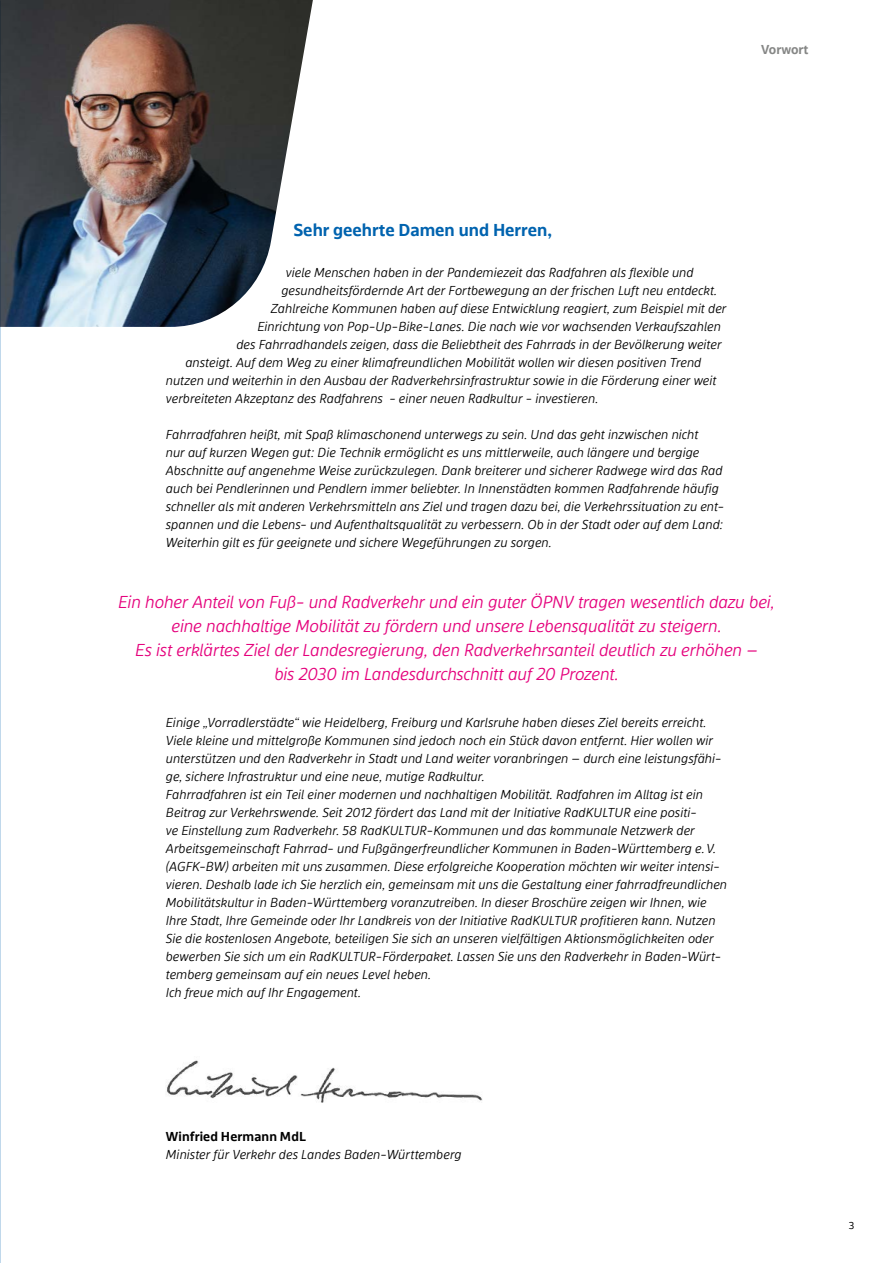
<style>
.page{position:relative;width:893px;height:1263px;background:#fff}
.page>*{position:absolute;margin:0;border:0;box-sizing:border-box;transform-origin:0 0}
.P_-_hervorgehobenes_Zitat{font:italic 300 18px/24px "bwegt Display";letter-spacing:-.005em;color:#e5007c;text-align:center}
.t1{font:700 18px "bwegt Text";color:#0063af}
.P_-_Zitat{font:italic 300 13.5px/18px "bwegt Display";letter-spacing:.005em;color:#000}
.P_-_Zitat-2{font:700 13.5px "bwegt Text";letter-spacing:.01em;color:#000}
.t2{font:700 13.5px "bwegt Text";color:#868786}
.t3{font:10.5px "bwegt Text";color:#000}
</style>
<div class="page">
<img style="left:167px;top:1060px;width:316px;height:43px">
<img style="left:0;top:0;width:313px;height:327px">
<p class="t2" style="left:761px;top:41px;width:49px">Vorwort</p>
<p class="t1" style="left:293px;top:220px;width:260px">Sehr geehrte Damen und Herren,</p>
<p class="P_-_Zitat" style="left:286px;top:263px;width:409px">viele Menschen haben in der Pandemiezeit das Radfahren als flexible und</p>
<p class="P_-_Zitat" style="left:281px;top:281px;width:437px">gesundheitsfördernde Art der Fortbewegung an der frischen Luft neu entdeckt.</p>
<p class="P_-_Zitat" style="left:271px;top:299px;width:457px">Zahlreiche Kommunen haben auf diese Entwicklung reagiert, zum Beispiel mit der</p>
<p class="P_-_Zitat" style="left:257px;top:317px;width:465px">Einrichtung von Pop-Up-Bike-Lanes. Die nach wie vor wachsenden Verkaufszahlen</p>
<p class="P_-_Zitat" style="left:236px;top:335px;width:487px">des Fahrradhandels zeigen, dass die Beliebtheit des Fahrrads in der Bevölkerung weiter</p>
<p class="P_-_Zitat" style="left:185px;top:353px;width:518px">ansteigt. Auf dem Weg zu einer klimafreundlichen Mobilität wollen wir diesen positiven Trend</p>
<p class="P_-_Zitat" style="left:166px;top:371px;width:552px">nutzen und weiterhin in den Ausbau der Radverkehrsinfrastruktur sowie in die Förderung einer weit</p>
<p class="P_-_Zitat" style="left:166px;top:389px;width:434px">verbreiteten Akzeptanz des Radfahrens - einer neuen Radkultur - investieren.</p>
<p class="P_-_Zitat" style="left:166px;top:425px;width:560px">Fahrradfahren heißt, mit Spaß klimaschonend unterwegs zu sein. Und das geht inzwischen nicht<br>nur auf kurzen Wegen gut: Die Technik ermöglicht es uns mittlerweile, auch längere und bergige Abschnitte auf angenehme Weise zurückzulegen. Dank breiterer und sicherer Radwege wird das Rad auch bei Pendlerinnen und Pendlern immer beliebter. In Innenstädten kommen Radfahrende häufig schneller als mit anderen Verkehrsmitteln ans Ziel und tragen dazu bei, die Verkehrssituation zu ent&shy;spannen und die Lebens- und Aufenthaltsqualität zu verbessern. Ob in der Stadt oder auf dem Land:<br>Weiterhin gilt es für geeignete und sichere Wegeführungen zu sorgen.</p>
<p class="P_-_hervorgehobenes_Zitat" style="left:118px;top:590px;width:658px">Ein hoher Anteil von Fuß- und Radverkehr und ein guter ÖPNV tragen wesentlich dazu bei, eine nachhaltige Mobilität zu fördern und unsere Lebensqualität zu steigern.<br>Es ist erklärtes Ziel der Landesregierung, den Radverkehrsanteil deutlich zu erhöhen –<br>bis 2030 im Landesdurchschnitt auf 20 Prozent.</p>
<p class="P_-_Zitat" style="left:166px;top:713px;width:557px">Einige „Vorradlerstädte“ wie Heidelberg, Freiburg und Karlsruhe haben dieses Ziel bereits erreicht.<br>Viele kleine und mittelgroße Kommunen sind jedoch noch ein Stück davon entfernt. Hier wollen wir unterstützen und den Radverkehr in Stadt und Land weiter voranbringen – durch eine leistungsfähi&shy;ge, sichere Infrastruktur und eine neue, mutige Radkultur.</p>
<p class="P_-_Zitat" style="left:166px;top:785px;width:563px">Fahrradfahren ist ein Teil einer modernen und nachhaltigen Mobilität. Radfahren im Alltag ist ein Beitrag zur Verkehrswende. Seit 2012 fördert das Land mit der Initiative RadKULTUR eine positi-<br>ve Einstellung zum Radverkehr. 58 RadKULTUR-Kommunen und das kommunale Netzwerk der Arbeitsgemeinschaft Fahrrad- und Fußgängerfreundlicher Kommunen in Baden-Württemberg e.V. (AGFK-BW) arbeiten mit uns zusammen. Diese erfolgreiche Kooperation möchten wir weiter intensi&shy;vieren. Deshalb lade ich Sie herzlich ein, gemeinsam mit uns die Gestaltung einer fahrradfreundlichen Mobilitätskultur in Baden-Württemberg voranzutreiben. In dieser Broschüre zeigen wir Ihnen, wie Ihre Stadt, Ihre Gemeinde oder Ihr Landkreis von der Initiative RadKULTUR profitieren kann. Nutzen Sie die kostenlosen Angebote, beteiligen Sie sich an unseren vielfältigen Aktionsmöglichkeiten oder bewerben Sie sich um ein RadKULTUR-Förderpaket. Lassen Sie uns den Radverkehr in Baden-Würt&shy;temberg gemeinsam auf ein neues Level heben.</p>
<p class="P_-_Zitat" style="left:166px;top:983px;width:197px">Ich freue mich auf Ihr Engagement.</p>
<p class="P_-_Zitat-2" style="left:166px;top:1128px;width:142px">Winfried Hermann MdL</p>
<p class="P_-_Zitat" style="left:166px;top:1145px;width:297px">Minister für Verkehr des Landes Baden-Württemberg</p>
<p class="t3" style="left:849px;top:1219px;width:7px">3</p>
</div>
